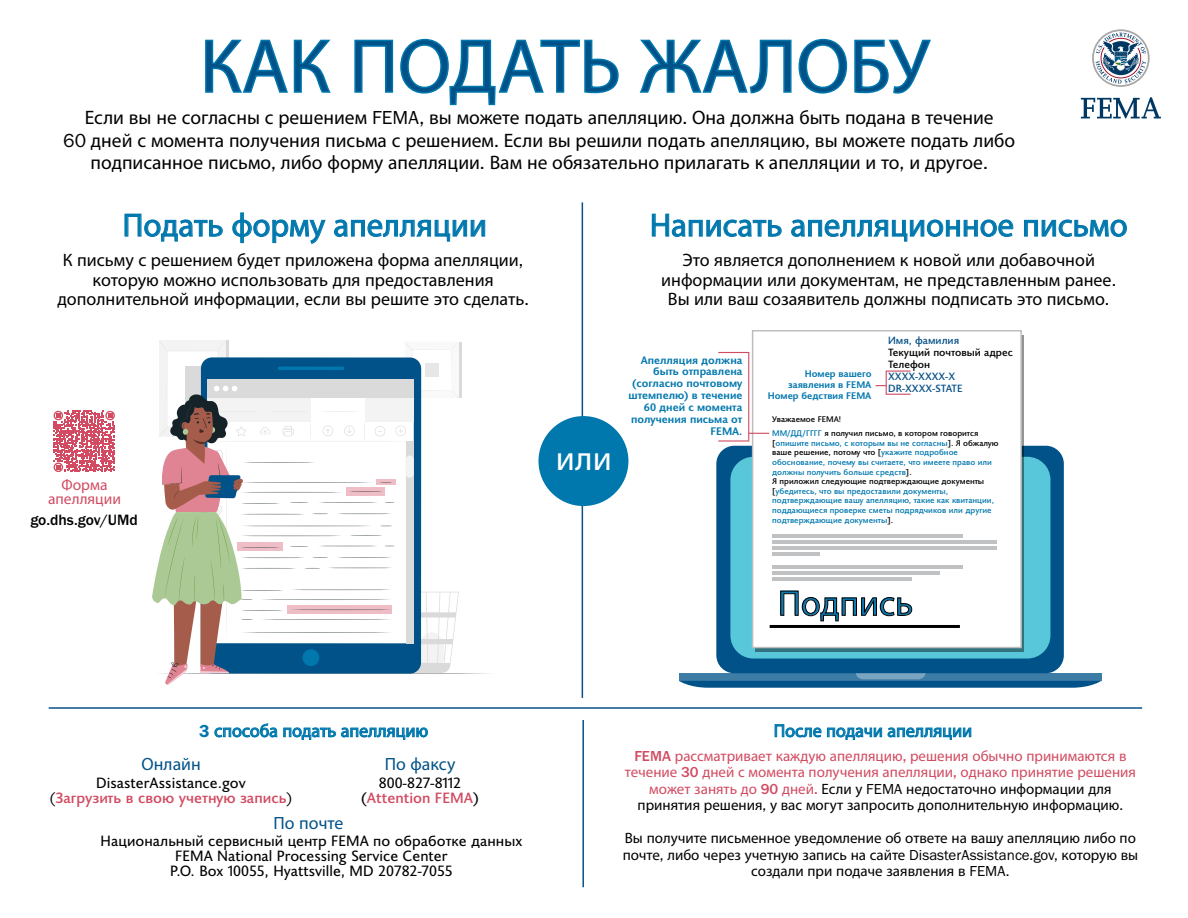
<style>
.page{position:relative;width:1188px;height:918px;background:#fff}
.page>*{position:absolute;margin:0;border:0;box-sizing:border-box;transform-origin:0 0}
.t1{font:76.5px "Myriad Pro";color:#005288}
.t2{font:36px "Myriad Pro";color:#0c79b0}
.t3{font:34.5px "Myriad Pro";color:#fff}
.t4{font:32.7px "Myriad Pro";color:#0078ae}
.t5{font:19.5px/22.5px "Myriad Pro";color:#000;text-align:center}
.t6{font:18px/19.5px "Myriad Pro";color:#000;text-align:center}
.t7{font:18px "Myriad Pro";color:#0078ae}
.t8{font:17.7px "Myriad Pro";color:#005288}
.t9{font:15.45px/14.2px "Myriad Pro";color:#d24b62;text-align:center}
.t10{font:500 15.45px "Franklin Gothic URW";color:#000}
.t11{font:15px/16.5px "Myriad Pro";color:#d24b62;text-align:center}
.t12{font:15px/16.5px "Myriad Pro";color:#000;text-align:center}
.t13{font:15px/15px "Joanna Sans Nova";color:#000;text-align:center}
.t14{font:500 15px/15px "Joanna Sans Nova";color:#d24b62;text-align:center}
.t15{font:700 11.1px/12px "Joanna Sans Nova";color:#0679af;text-align:right}
.t16{font:500 10.5px/12px "Joanna Sans Nova";color:#075288}
.t17{font:500 10.5px/12px "Joanna Sans Nova";color:#000}
.t18{font:700 9.6px/11.1px "Joanna Sans Nova";color:#0679af;text-align:right}
.t19{font:500 8.25px/9.6px "Joanna Sans Nova";color:#0078ae}
.t20{font:500 8.25px/14px "Joanna Sans Nova";color:#000}
.s1{font-family:"Franklin Gothic URW Boo"}
.s2{color:#0078ae}
.s3{color:#000}
.s4{font-family:"Franklin Gothic URW Dem"}
.s5{font-weight:400;color:#000}
.s6{font-weight:500;color:#d24b62}
.s7{font-family:"Franklin Gothic URW";font-weight:500}
.s8{font-family:"Franklin Gothic URW Boo";color:#000}
</style>
<div class="page">
<svg style="left:215px;top:723px;width:62px;height:14px"></svg>
<svg style="left:283px;top:727px;width:145px;height:13px"></svg>
<svg style="left:775px;top:724px;width:46px;height:13px"></svg>
<svg style="left:827px;top:727px;width:55px;height:13px"></svg>
<svg style="left:888px;top:727px;width:83px;height:13px"></svg>
<svg style="left:205px;top:39px;width:126px;height:54px"></svg>
<svg style="left:354px;top:38px;width:265px;height:68px"></svg>
<svg style="left:639px;top:39px;width:153px;height:55px"></svg>
<svg style="left:798px;top:38px;width:50px;height:56px"></svg>
<svg style="left:854px;top:39px;width:77px;height:55px"></svg>
<hr style="left:49px;top:707px;width:1093px;height:2px;background:#075288">
<hr style="left:582px;top:720px;width:2px;height:167px;background:#075288">
<svg style="left:1081px;top:97px;width:80px;height:21px"></svg>
<svg style="left:1092px;top:29px;width:58px;height:58px"></svg>
<div style="left:716px;top:446px;width:348px;height:227px;background:#005288;border-radius:18px"></div>
<div style="left:730px;top:457px;width:320px;height:202px;background:#57c7d9;border-radius:23px"></div>
<svg style="left:679px;top:673px;width:422px;height:15px;background:#2c709d"></svg>
<div style="left:752px;top:330px;width:270px;height:318px;background:#fff;border:1px solid #bcbdc1"></div>
<hr style="left:772px;top:534px;width:191px;height:3px;background:#bfc1c3">
<hr style="left:772px;top:540px;width:224px;height:4px;background:#bfc1c3">
<hr style="left:772px;top:547px;width:224px;height:3px;background:#bfc1c3">
<hr style="left:772px;top:553px;width:48px;height:3px;background:#bfc1c3">
<hr style="left:772px;top:565px;width:191px;height:4px;background:#bfc1c3">
<hr style="left:772px;top:572px;width:168px;height:3px;background:#bfc1c3">
<hr style="left:772px;top:578px;width:139px;height:3px;background:#bfc1c3">
<hr style="left:748px;top:352px;width:1px;height:89px;background:#d24b62">
<hr style="left:718px;top:352px;width:31px;height:1px;background:#d24b62">
<hr style="left:718px;top:440px;width:31px;height:2px;background:#d24b62">
<svg style="left:749px;top:433px;width:20px;height:1px"></svg>
<svg style="left:876px;top:371px;width:35px;height:24px"></svg>
<hr style="left:770px;top:625px;width:190px;height:3px;background:#000">
<svg style="left:780px;top:590px;width:132px;height:32px"></svg>
<hr style="left:582px;top:202px;width:1px;height:496px;background:#075288">
<svg style="left:652px;top:213px;width:130px;height:24px"></svg>
<svg style="left:791px;top:219px;width:223px;height:23px"></svg>
<svg style="left:1024px;top:219px;width:103px;height:18px"></svg>
<svg style="left:124px;top:213px;width:99px;height:29px"></svg>
<svg style="left:232px;top:212px;width:94px;height:32px"></svg>
<svg style="left:334px;top:219px;width:151px;height:23px"></svg>
<div style="left:538px;top:416px;width:90px;height:90px;background:#0078ae;border-radius:50%"></div>
<svg style="left:152px;top:340px;width:337px;height:345px"></svg>
<svg style="left:54px;top:411px;width:61px;height:61px"></svg>
<h1 class="t1" style="left:200px;top:19px;width:731px">КАК ПОДАТЬ ЖАЛОБУ</h1>
<p class="t5" style="left:63px;top:106px;width:954px">Если вы не согласны с решением <span class="s1">FEMA,</span> вы можете подать апелляцию<span class="s1">.</span> Она должна быть подана в течение<br><span class="s1">60</span> дней с момента получения письма с решением<span class="s1">.</span> Если вы решили подать апелляцию<span class="s1">,</span> вы можете подать либо подписанное письмо<span class="s1">,</span> либо форму апелляции<span class="s1">.</span> Вам не обязательно прилагать к апелляции и то<span class="s1">,</span> и другое<span class="s1">.</span></p>
<h3 class="t4" style="left:123px;top:205px;width:366px">Подать форму апелляции</h3>
<h3 class="t4" style="left:650px;top:205px;width:479px">Написать апелляционное письмо</h3>
<h3 class="t6" style="left:57px;top:250px;width:473px">К письму с решением будет приложена форма апелляции<span class="s1">, </span>которую можно использовать для предоставления дополнительной информации<span class="s1">,</span> если вы решите это сделать<span class="s1">.</span></h3>
<h3 class="t6" style="left:661px;top:250px;width:456px">Это является дополнением к новой или добавочной информации или документам<span class="s1">,</span> не представленным ранее<span class="s1">.<br></span>Вы или ваш созаявитель должны подписать это письмо<span class="s1">.</span></h3>
<h3 class="t9" style="left:48px;top:477px;width:74px">Форма апелляции</h3>
<h3 class="t10" style="left:30px;top:510px;width:109px">go.dhs.gov/UMd</h3>
<h3 class="t3" style="left:556px;top:437px;width:57px">или</h3>
<h3 class="t15" style="left:629px;top:353px;width:115px">Апелляция должна быть отправлена (согласно почтовому штемпелю) в течение<br>60 дней с момента получения письма от<br>FEMA.</h3>
<p class="t18" style="left:768px;top:367px;width:105px">Номер вашего заявления в FEMA<br>Номер бедствия FEMA</p>
<p class="t16" style="left:888px;top:334px;width:73px">Имя, фамилия</p>
<p class="t17" style="left:888px;top:346px;width:126px">Текущий почтовый адрес<br>Телефон</p>
<p class="t16" style="left:888px;top:370px;width:76px">XXXX-XXXX-X<br>DR-XXXX-STATE</p>
<p class="t20" style="left:772px;top:412px;width:208px">Уважаемое FEMA!<br><span class="s2">ММ/ДД/ГГГГ</span> я получил письмо, в котором говорится</p>
<p class="t19" style="left:772px;top:438px;width:228px"><span class="s3">[</span>опишите письмо, с которым вы не согласны<span class="s3">]. Я обжалую ваше решение, потому что [</span>укажите подробное обоснование, почему вы считаете, что имеете право или должны получить больше средств<span class="s3">].<br>Я приложил следующие подтверждающие документы [</span>убедитесь, что вы предоставили документы, подтверждающие вашу апелляцию, такие как квитанции, поддающиеся проверке сметы подрядчиков или другие подтверждающие документы<span class="s3">].</span></p>
<h2 class="t2" style="left:778px;top:581px;width:137px">Подпись</h2>
<h3 class="t7" style="left:199px;top:720px;width:230px"><span class="s4">3</span> способа подать апелляцию</h3>
<h3 class="t8" style="left:142px;top:754px;width:61px">Онлайн</h3>
<h3 class="t8" style="left:385px;top:754px;width:72px">По факсу</h3>
<h3 class="t14" style="left:50px;top:774px;width:244px"><span class="s5">DisasterAssistance.gov<br></span><span class="s5">(</span>Загрузить в свою учетную запись<span class="s5">)</span></h3>
<h3 class="t8" style="left:274px;top:813px;width:71px">По почте</h3>
<h3 class="t13" style="left:361px;top:774px;width:119px">800-827-8112 (<span class="s6">Attention FEMA</span>)</h3>
<h3 class="t13" style="left:101px;top:833px;width:423px">Национальный сервисный центр FEMA по обработке данных<br>FEMA National Processing Service Center<br>P.O. Box 10055, Hyattsville, MD 20782-7055</h3>
<h3 class="t7" style="left:774px;top:720px;width:200px">После подачи апелляции</h3>
<p class="t11" style="left:625px;top:747px;width:513px"><span class="s7">FEMA</span> рассматривает каждую апелляцию<span class="s7">,</span> решения обычно принимаются в течение <span class="s7">30</span> дней с момента получения апелляции<span class="s7">,</span> однако принятие решения может занять до <span class="s7">90</span> дней<span class="s7">.</span> <span class="s3">Если у</span> <span class="s8">FEMA</span> <span class="s3">недостаточно информации для принятия решения</span><span class="s8">,</span> <span class="s3">у вас могут запросить дополнительную информацию</span><span class="s8">.</span></p>
<h3 class="t12" style="left:623px;top:830px;width:517px">Вы получите письменное уведомление об ответе на вашу апелляцию либо по почте<span class="s1">,</span> либо через учетную запись на сайте <span class="s1">DisasterAssistance.gov,</span> которую вы создали при подаче заявления в <span class="s1">FEMA.</span></h3>
</div>
